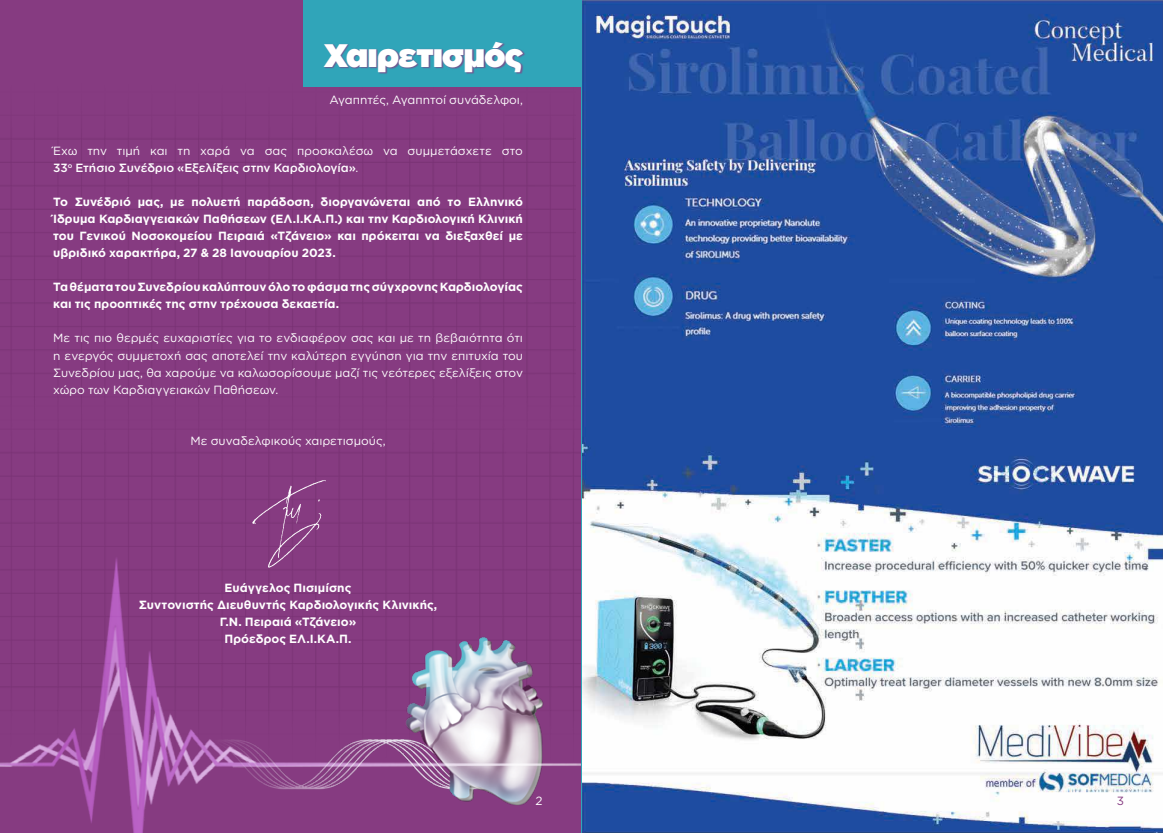
<style>
.page{position:relative;width:1163px;height:833px;background:#fff}
.page>*{position:absolute;margin:0;border:0;box-sizing:border-box;transform-origin:0 0}
.t1{font:900 37.5px "Gotham Greek";letter-spacing:-.025em;color:#fff}
.t2{font:900 32.5px "Gotham Greek";letter-spacing:-.015em;color:#fff}
.t3{font:700 11.88px/17px "Gotham Greek";color:#fff;text-align:justify}
.t4{font:11.88px/17px "Gotham Greek";color:#fff}
.t5{font:11.88px "Gotham Greek";color:#863b81}
.s1{font-weight:500}
</style>
<div class="page">
<div style="left:0;top:0;width:575px;height:186px;background:#863b81"></div>
<div style="left:0;top:186px;width:581px;height:322px;background:#863b81"></div>
<img style="left:0;top:508px;width:581px;height:325px">
<div style="left:303px;top:0;width:278px;height:87px;background:#30a5b9"></div>
<img style="left:235px;top:467px;width:106px;height:108px">
<div style="left:324px;top:42px;width:201px;height:32px;background:#863b81;opacity:.75"></div>
<img style="left:582px;top:0;width:580px;height:833px">
<hr style="left:581px;top:0;width:1px;height:833px;background:#30a5b9">
<h1 class="t1" style="left:273px;top:36px;width:235px">Καρδιολογία</h1>
<p class="t4" style="left:329px;top:91px;width:195px">Αγαπητές, Αγαπητοί συνάδελφοι,</p>
<h2 class="t2" style="left:324px;top:37px;width:200px">Χαιρετισμός</h2>
<p class="t4" style="left:53px;top:142px;width:471px">Έχω την τιμή και τη χαρά να σας προσκαλέσω να συμμετάσχετε στο<br><span class="s1">33</span><sup>ο</sup> <span class="s1">Ετήσιο Συνέδριο «Εξελίξεις στην Καρδιολογία»</span>.</p>
<p class="t3" style="left:53px;top:193px;width:471px">Το Συνέδριό μας, με πολυετή παράδοση, διοργανώνεται από το Ελληνικό Ίδρυμα Καρδιαγγειακών Παθήσεων (ΕΛ.Ι.ΚΑ.Π.) και την Καρδιολογική Κλινική του Γενικού Νοσοκομείου Πειραιά «Τζάνειο» και πρόκειται να διεξαχθεί με υβριδικό χαρακτήρα, 27 &amp; 28 Ιανουαρίου 2023.</p>
<p class="t3" style="left:53px;top:278px;width:471px">Τα θέματα του Συνεδρίου καλύπτουν όλο το φάσμα της σύγχρονης Καρδιολογίας και τις προοπτικές της στην τρέχουσα δεκαετία.</p>
<p class="t4" style="left:53px;top:329px;width:471px;text-align:justify">Με τις πιο θερμές ευχαριστίες για το ενδιαφέρον σας και με τη βεβαιότητα ότι η ενεργός συμμετοχή σας αποτελεί την καλύτερη εγγύηση για την επιτυχία του Συνεδρίου μας, θα χαρούμε να καλωσορίσουμε μαζί τις νεότερες εξελίξεις στον χώρο των Καρδιαγγειακών Παθήσεων.</p>
<p class="t4" style="left:190px;top:431px;width:197px">Με συναδελφικούς χαιρετισμούς,</p>
<p class="t3" style="left:139px;top:579px;width:300px;text-align:center">Ευάγγελος Πισιμίσης<br>Συντονιστής Διευθυντής Καρδιολογικής Κλινικής,<br>Γ.Ν. Πειραιά «Τζάνειο»<br>Πρόεδρος ΕΛ.Ι.ΚΑ.Π.</p>
<p class="t4" style="left:535px;top:792px;width:9px">2</p>
<p class="t5" style="left:1116px;top:794px;width:9px">3</p>
</div>
